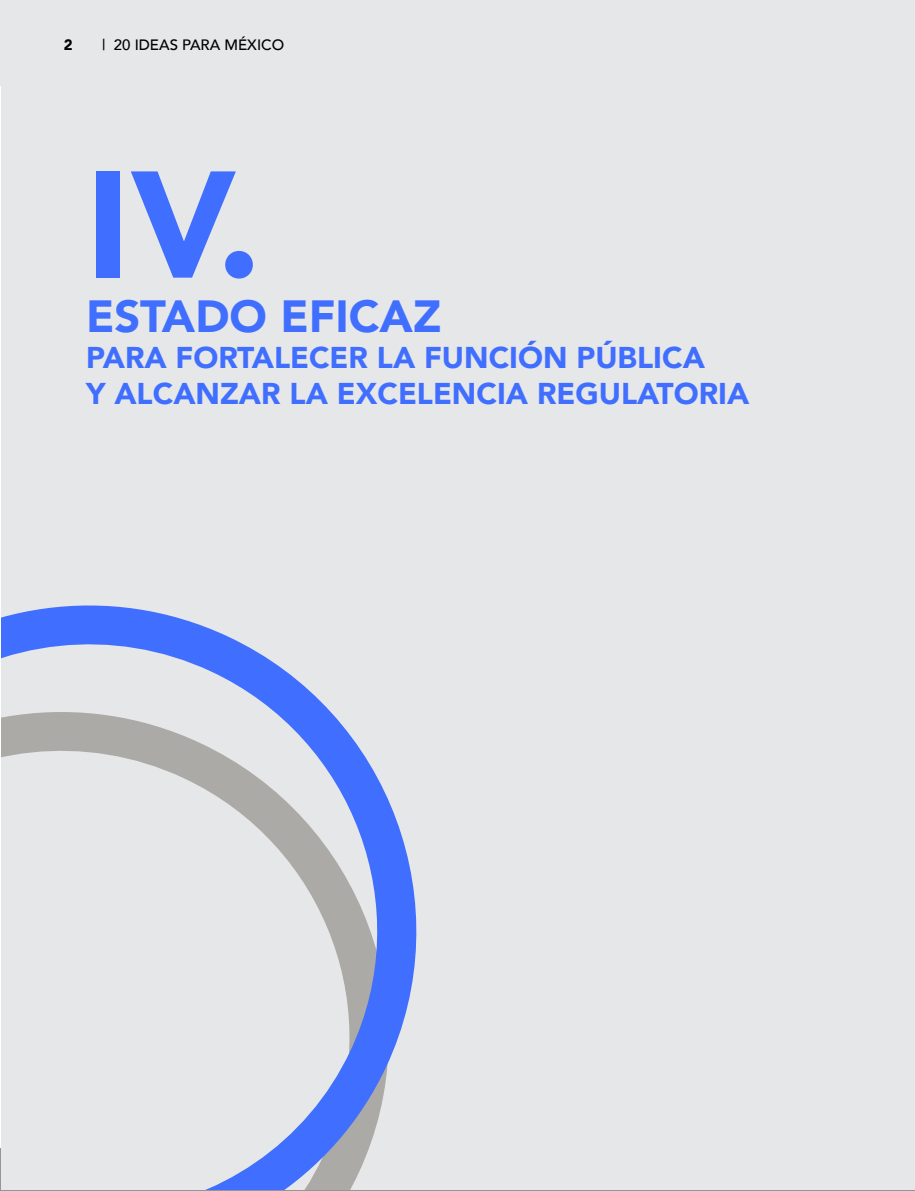
<style>
.page{position:relative;width:915px;height:1191px;background:#fff}
.page>*{position:absolute;margin:0;border:0;box-sizing:border-box;transform-origin:0 0}
.t1{font:900 150px "Avenir";color:#406eff}
.t2{font:900 45px "Avenir";color:#406eff}
.t3{font:900 30px/36px "Avenir";color:#406eff}
.t4{font:500 15px "Avenir";color:#000}
.t5{font:900 15px "Avenir";color:#000}
</style>
<div class="page">
<div style="left:0;top:1148px;width:914px;height:42px;background:#e6e7e8"></div>
<div style="left:2px;top:0;width:912px;height:1189px;background:#e6e7e8"></div>
<svg style="left:2px;top:605px;width:415px;height:584px"></svg>
<p class="t5" style="left:64px;top:32px;width:10px">2</p>
<p class="t4" style="left:102px;top:32px;width:183px">| 20 IDEAS PARA MÉXICO</p>
<h1 class="t1" style="left:86px;top:97px;width:177px">IV.</h1>
<h2 class="t2" style="left:86px;top:277px;width:357px">ESTADO EFICAZ</h2>
<p class="t3" style="left:86px;top:338px;width:664px">PARA FORTALECER LA FUNCIÓN PÚBLICA<br>Y ALCANZAR LA EXCELENCIA REGULATORIA</p>
</div>
